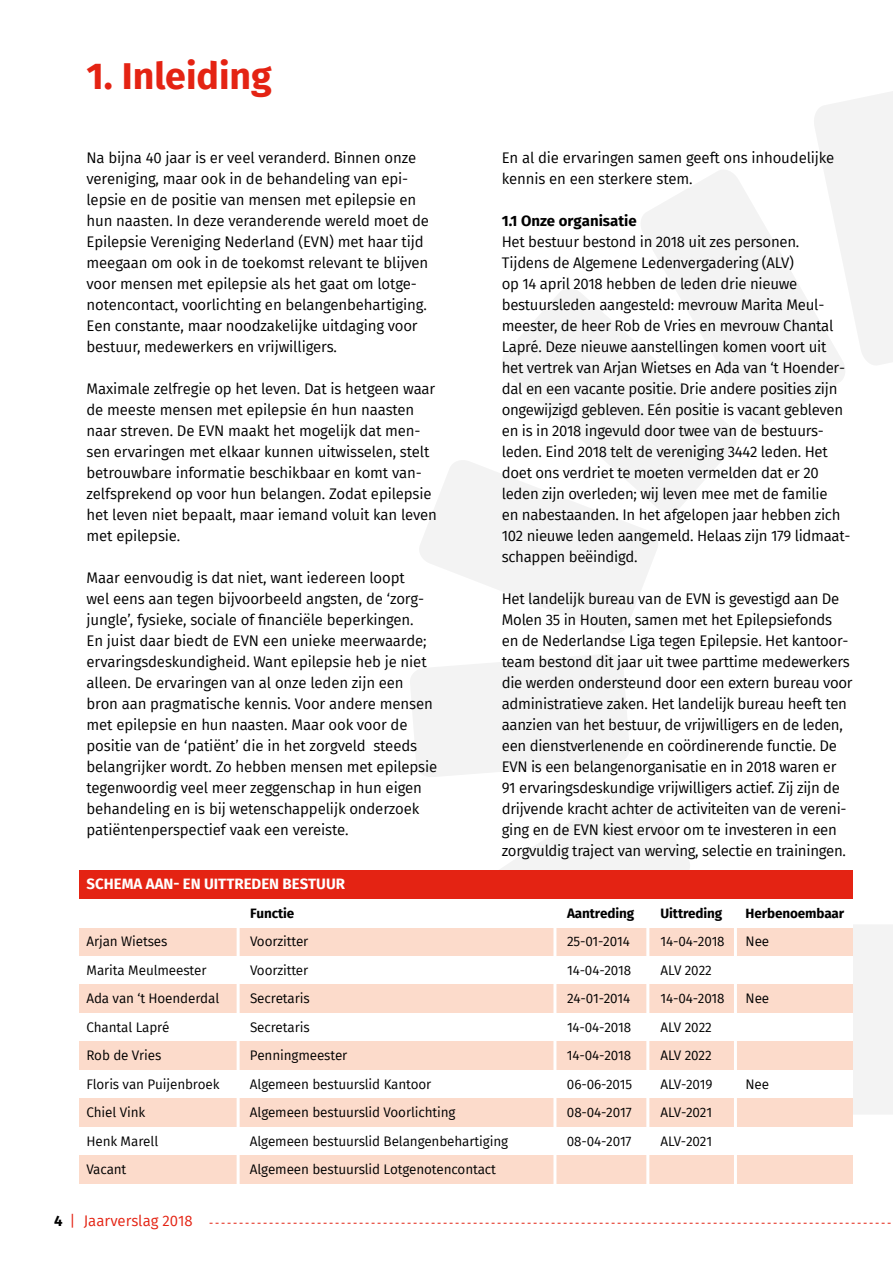
<style>
.page{position:relative;width:893px;height:1263px;background:#fff}
.page>*{position:absolute;margin:0;border:0;box-sizing:border-box;transform-origin:0 0}
.t1{font:700 37.5px "Fira Sans";color:#e42313}
.t2{font:15px/21px "Fira Sans";letter-spacing:-.02em;color:#000}
.t3{font:700 15px "Fira Sans";color:#fff}
.t4{font:700 15px "Fira Sans";color:#000}
.t5{font:15px "Fira Sans";color:#e42313}
.t6{font:13.5px "Fira Sans";letter-spacing:-.01em;color:#000}
.t7{font:700 13.5px "Fira Sans";letter-spacing:-.01em;color:#000}
.s1{font-weight:700;color:#000}
</style>
<div class="page">
<div style="left:853px;top:925px;width:40px;height:189px;background:#f3f3f3"></div>
<svg style="left:465px;top:785px;width:227px;height:86px"></svg>
<svg style="left:410px;top:654px;width:219px;height:123px"></svg>
<svg style="left:419px;top:460px;width:239px;height:173px"></svg>
<svg style="left:500px;top:289px;width:236px;height:226px;fill:#f3f3f3"></svg>
<svg style="left:638px;top:170px;width:207px;height:257px;fill:#f3f3f3"></svg>
<svg style="left:812px;top:91px;width:81px;height:276px"></svg>
<svg style="left:209px;top:1223px;width:682px;height:1px"></svg>
<div style="left:79px;top:928px;width:774px;height:28px;background:#fcdbcb"></div>
<div style="left:79px;top:871px;width:774px;height:28px;background:#e42313"></div>
<div style="left:79px;top:985px;width:774px;height:28px;background:#fcdbcb"></div>
<div style="left:79px;top:1042px;width:774px;height:28px;background:#fcdbcb"></div>
<div style="left:79px;top:1099px;width:774px;height:28px;background:#fcdbcb"></div>
<div style="left:79px;top:1156px;width:774px;height:28px;background:#fcdbcb"></div>
<hr style="left:237px;top:906px;width:3px;height:278px;background:#fff">
<hr style="left:553px;top:906px;width:3px;height:278px;background:#fff">
<hr style="left:646px;top:906px;width:3px;height:278px;background:#fff">
<hr style="left:734px;top:906px;width:3px;height:278px;background:#fff">
<h1 class="t1" style="left:87px;top:44px;width:187px">1. Inleiding</h1>
<p class="t2" style="left:87px;top:147px;width:344px">Na bijna 40 jaar is er veel veranderd. Binnen onze vereniging, maar ook in de behandeling van epi&shy;lepsie en de positie van mensen met epilepsie en hun naasten. In deze veranderende wereld moet de Epilepsie Vereniging Nederland (EVN) met haar tijd meegaan om ook in de toekomst relevant te blijven voor mensen met epilepsie als het gaat om lotge&shy;notencontact, voorlichting en belangenbehartiging.<br>Een constante, maar noodzakelijke uitdaging voor bestuur, medewerkers en vrijwilligers.</p>
<p class="t2" style="left:87px;top:378px;width:352px">Maximale zelfregie op het leven. Dat is hetgeen waar de meeste mensen met epilepsie én hun naasten naar streven. De EVN maakt het mogelijk dat men&shy;sen ervaringen met elkaar kunnen uitwisselen, stelt betrouwbare informatie beschikbaar en komt van&shy;zelfsprekend op voor hun belangen. Zodat epilepsie het leven niet bepaalt, maar iemand voluit kan leven met epilepsie.</p>
<p class="t2" style="left:87px;top:567px;width:352px">Maar eenvoudig is dat niet, want iedereen loopt<br>wel eens aan tegen bijvoorbeeld angsten, de ‘zorg&shy;jungle’, fysieke, sociale of financiële beperkingen.<br>En juist daar biedt de EVN een unieke meerwaarde; ervaringsdeskundigheid. Want epilepsie heb je niet alleen. De ervaringen van al onze leden zijn een bron aan pragmatische kennis. Voor andere mensen met epilepsie en hun naasten. Maar ook voor de positie van de ‘patiënt’ die in het zorgveld steeds belangrijker wordt. Zo hebben mensen met epilepsie tegenwoordig veel meer zeggenschap in hun eigen behandeling en is bij wetenschappelijk onderzoek patiëntenperspectief vaak een vereiste.</p>
<p class="t2" style="left:502px;top:147px;width:334px">En al die ervaringen samen geeft ons inhoudelijke kennis en een sterkere stem.</p>
<p class="t4" style="left:502px;top:208px;width:136px">1.1 Onze organisatie</p>
<p class="t2" style="left:502px;top:231px;width:350px">Het bestuur bestond in 2018 uit zes personen.<br>Tijdens de Algemene Ledenvergadering (ALV)<br>op 14 april 2018 hebben de leden drie nieuwe bestuursleden aangesteld: mevrouw Marita Meul&shy;meester, de heer Rob de Vries en mevrouw Chantal Lapré. Deze nieuwe aanstellingen komen voort uit het vertrek van Arjan Wietses en Ada van ‘t Hoender&shy;dal en een vacante positie. Drie andere posities zijn ongewijzigd gebleven. Eén positie is vacant gebleven en is in 2018 ingevuld door twee van de bestuurs&shy;leden. Eind 2018 telt de vereniging 3442 leden. Het doet ons verdriet te moeten vermelden dat er 20 leden zijn overleden; wij leven mee met de familie<br>en nabestaanden. In het afgelopen jaar hebben zich 102 nieuwe leden aangemeld. Helaas zijn 179 lidmaat&shy;schappen beëindigd.</p>
<p class="t2" style="left:502px;top:588px;width:352px">Het landelijk bureau van de EVN is gevestigd aan De Molen 35 in Houten, samen met het Epilepsiefonds en de Nederlandse Liga tegen Epilepsie. Het kantoor&shy;team bestond dit jaar uit twee parttime medewerkers die werden ondersteund door een extern bureau voor administratieve zaken. Het landelijk bureau heeft ten aanzien van het bestuur, de vrijwilligers en de leden, een dienstverlenende en coördinerende functie. De EVN is een belangenorganisatie en in 2018 waren er 91 ervaringsdeskundige vrijwilligers actief. Zij zijn de drijvende kracht achter de activiteiten van de vereni&shy;ging en de EVN kiest ervoor om te investeren in een zorgvuldig traject van werving, selectie en trainingen.</p>
<p class="t3" style="left:87px;top:871px;width:260px">SCHEMA AAN- EN UITTREDEN BESTUUR</p>
<p class="t7" style="left:250px;top:901px;width:46px">Functie</p>
<p class="t7" style="left:567px;top:901px;width:69px">Aantreding</p>
<p class="t7" style="left:661px;top:901px;width:63px">Uittreding</p>
<p class="t7" style="left:746px;top:901px;width:100px">Herbenoembaar</p>
<p class="t6" style="left:87px;top:931px;width:82px">Arjan Wietses</p>
<p class="t6" style="left:250px;top:931px;width:60px">Voorzitter</p>
<p class="t6" style="left:567px;top:931px;width:64px">25-01-2014</p>
<p class="t6" style="left:661px;top:931px;width:66px">14-04-2018</p>
<p class="t6" style="left:746px;top:931px;width:25px">Nee</p>
<p class="t6" style="left:87px;top:960px;width:122px">Marita Meulmeester</p>
<p class="t6" style="left:250px;top:960px;width:60px">Voorzitter</p>
<p class="t6" style="left:567px;top:960px;width:66px">14-04-2018</p>
<p class="t6" style="left:661px;top:960px;width:53px">ALV 2022</p>
<p class="t6" style="left:87px;top:988px;width:134px">Ada van ‘t Hoenderdal</p>
<p class="t6" style="left:250px;top:988px;width:61px">Secretaris</p>
<p class="t6" style="left:567px;top:988px;width:65px">24-01-2014</p>
<p class="t6" style="left:661px;top:988px;width:66px">14-04-2018</p>
<p class="t6" style="left:746px;top:988px;width:25px">Nee</p>
<p class="t6" style="left:86px;top:1017px;width:85px">Chantal Lapré</p>
<p class="t6" style="left:250px;top:1017px;width:61px">Secretaris</p>
<p class="t6" style="left:567px;top:1017px;width:66px">14-04-2018</p>
<p class="t6" style="left:660px;top:1017px;width:53px">ALV 2022</p>
<p class="t6" style="left:86px;top:1045px;width:76px">Rob de Vries</p>
<p class="t6" style="left:250px;top:1045px;width:99px">Penningmeester</p>
<p class="t6" style="left:567px;top:1045px;width:66px">14-04-2018</p>
<p class="t6" style="left:660px;top:1045px;width:53px">ALV 2022</p>
<p class="t6" style="left:86px;top:1074px;width:135px">Floris van Puijenbroek</p>
<p class="t6" style="left:250px;top:1074px;width:183px">Algemeen bestuurslid Kantoor</p>
<p class="t6" style="left:567px;top:1074px;width:67px">06-06-2015</p>
<p class="t6" style="left:660px;top:1074px;width:53px">ALV-2019</p>
<p class="t6" style="left:746px;top:1074px;width:25px">Nee</p>
<p class="t6" style="left:86px;top:1102px;width:60px">Chiel Vink</p>
<p class="t6" style="left:250px;top:1102px;width:207px">Algemeen bestuurslid Voorlichting</p>
<p class="t6" style="left:567px;top:1102px;width:66px">08-04-2017</p>
<p class="t6" style="left:660px;top:1102px;width:53px">ALV-2021</p>
<p class="t6" style="left:86px;top:1131px;width:73px">Henk Marell</p>
<p class="t6" style="left:250px;top:1131px;width:260px">Algemeen bestuurslid Belangenbehartiging</p>
<p class="t6" style="left:567px;top:1131px;width:66px">08-04-2017</p>
<p class="t6" style="left:660px;top:1131px;width:53px">ALV-2021</p>
<p class="t6" style="left:86px;top:1159px;width:42px">Vacant</p>
<p class="t6" style="left:250px;top:1159px;width:248px">Algemeen bestuurslid Lotgenotencontact</p>
<p class="t5" style="left:54px;top:1209px;width:140px"><span class="s1">4</span> | Jaarverslag 2018</p>
</div>
